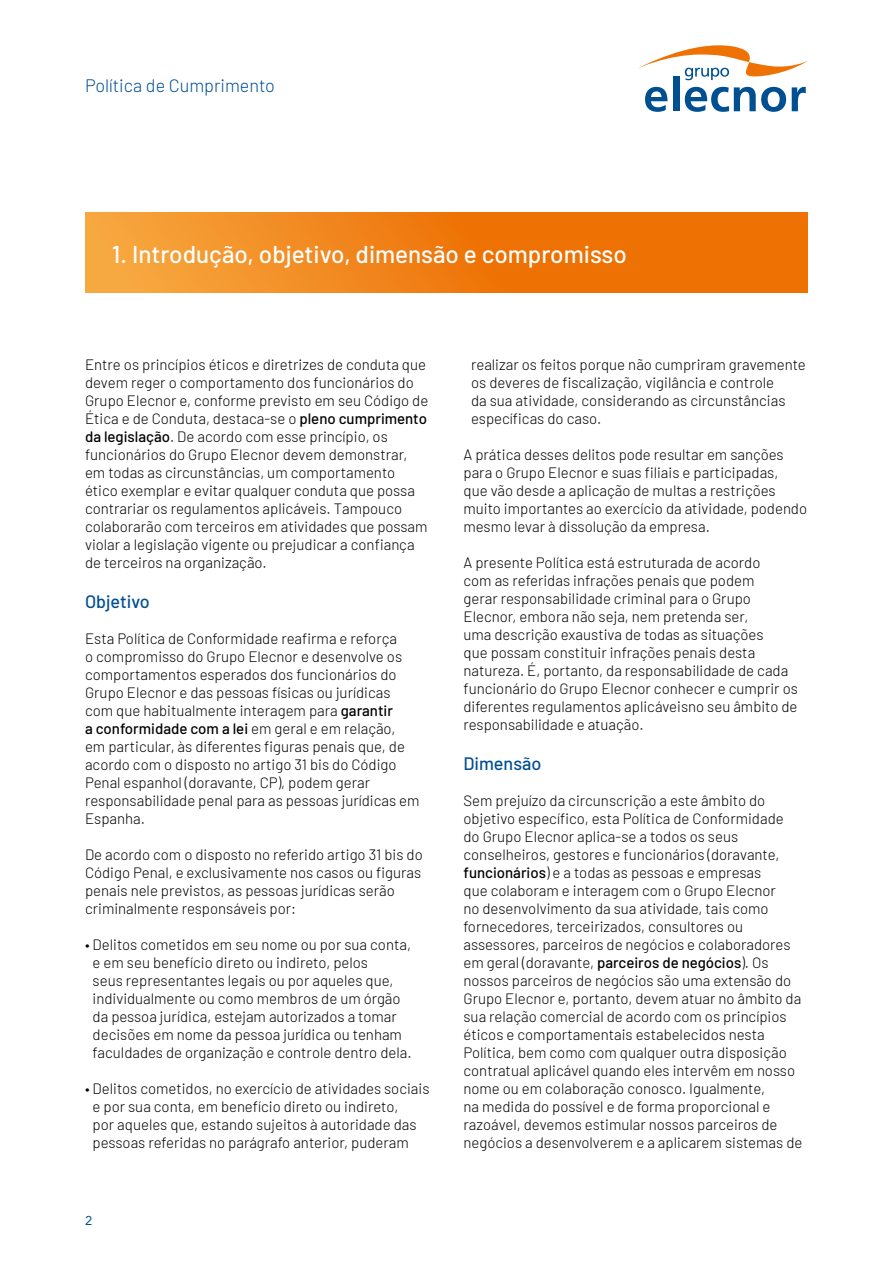
<style>
.page{position:relative;width:893px;height:1263px;background:#fff}
.page>*{position:absolute;margin:0;border:0;box-sizing:border-box;transform-origin:0 0}
.t1{font:500 24.3px "Barlow";color:#fff}
.t2{font:300 18px "Barlow";color:#004f91}
.t3{font:500 18px "Barlow";color:#004f91}
.t4{font:300 15px/18px "Barlow";color:#000}
.t5{font:12.75px "Avenir LT Std";color:#004f91}
.s1{font-weight:500}
</style>
<div class="page">
<svg style="left:645px;top:87px;width:22px;height:25px"></svg>
<div style="left:673px;top:77px;width:6px;height:34px;background:#004f91"></div>
<svg style="left:685px;top:87px;width:101px;height:25px"></svg>
<svg style="left:792px;top:87px;width:14px;height:24px"></svg>
<svg style="left:639px;top:45px;width:169px;height:36px"></svg>
<svg style="left:85px;top:213px;width:723px;height:79px;background:#f08116"></svg>
<p class="t2" style="left:85px;top:73px;width:191px">Política de Cumprimento</p>
<h1 class="t1" style="left:112px;top:237px;width:516px">1. Introdução, objetivo, dimensão e compromisso</h1>
<p class="t4" style="left:85px;top:355px;width:345px">Entre os princípios éticos e diretrizes de conduta que devem reger o comportamento dos funcionários do Grupo Elecnor e, conforme previsto em seu Código de Ética e de Conduta, destaca-se o <span class="s1">pleno cumprimento da legislação</span>. De acordo com esse princípio, os funcionários do Grupo Elecnor devem demonstrar, em todas as circunstâncias, um comportamento ético exemplar e evitar qualquer conduta que possa contrariar os regulamentos aplicáveis. Tampouco colaborarão com terceiros em atividades que possam violar a legislação vigente ou prejudicar a confiança de terceiros na organização.</p>
<p class="t3" style="left:85px;top:588px;width:66px">Objetivo</p>
<p class="t4" style="left:85px;top:628px;width:336px">Esta Política de Conformidade reafirma e reforça<br>o compromisso do Grupo Elecnor e desenvolve os comportamentos esperados dos funcionários do Grupo Elecnor e das pessoas físicas ou jurídicas com que habitualmente interagem para <span class="s1">garantir<br>a conformidade com a lei</span> em geral e em relação,<br>em particular, às diferentes figuras penais que, de acordo com o disposto no artigo 31 bis do Código Penal espanhol (doravante, CP), podem gerar responsabilidade penal para as pessoas jurídicas em Espanha.</p>
<p class="t4" style="left:85px;top:844px;width:339px">De acordo com o disposto no referido artigo 31 bis do Código Penal, e exclusivamente nos casos ou figuras penais nele previstos, as pessoas jurídicas serão criminalmente responsáveis por:</p>
<p class="t4" style="left:93px;top:934px;width:320px;text-indent:-8px">• Delitos cometidos em seu nome ou por sua conta, e em seu benefício direto ou indireto, pelos<br>seus representantes legais ou por aqueles que, individualmente ou como membros de um órgão da pessoa jurídica, estejam autorizados a tomar decisões em nome da pessoa jurídica ou tenham faculdades de organização e controle dentro dela.</p>
<p class="t4" style="left:93px;top:1078px;width:338px;text-indent:-8px">• Delitos cometidos, no exercício de atividades sociais e por sua conta, em benefício direto ou indireto,<br>por aqueles que, estando sujeitos à autoridade das pessoas referidas no parágrafo anterior, puderam</p>
<p class="t5" style="left:85px;top:1213px;width:9px">2</p>
<p class="t4" style="left:471px;top:355px;width:336px">realizar os feitos porque não cumpriram gravemente os deveres de fiscalização, vigilância e controle<br>da sua atividade, considerando as circunstâncias específicas do caso.</p>
<p class="t4" style="left:463px;top:445px;width:345px">A prática desses delitos pode resultar em sanções para o Grupo Elecnor e suas filiais e participadas,<br>que vão desde a aplicação de multas a restrições muito importantes ao exercício da atividade, podendo mesmo levar à dissolução da empresa.</p>
<p class="t4" style="left:463px;top:553px;width:336px">A presente Política está estruturada de acordo<br>com as referidas infrações penais que podem<br>gerar responsabilidade criminal para o Grupo Elecnor, embora não seja, nem pretenda ser,<br>uma descrição exaustiva de todas as situações<br>que possam constituir infrações penais desta natureza. É, portanto, da responsabilidade de cada funcionário do Grupo Elecnor conhecer e cumprir os diferentes regulamentos aplicáveisno seu âmbito de responsabilidade e atuação.</p>
<p class="t3" style="left:463px;top:750px;width:79px">Dimensão</p>
<p class="t4" style="left:463px;top:790px;width:340px">Sem prejuízo da circunscrição a este âmbito do objetivo específico, esta Política de Conformidade do Grupo Elecnor aplica-se a todos os seus conselheiros, gestores e funcionários (doravante, <span class="s1">funcionários</span>) e a todas as pessoas e empresas<br>que colaboram e interagem com o Grupo Elecnor<br>no desenvolvimento da sua atividade, tais como fornecedores, terceirizados, consultores ou assessores, parceiros de negócios e colaboradores em geral (doravante, <span class="s1">parceiros de negócios</span>). Os nossos parceiros de negócios são uma extensão do Grupo Elecnor e, portanto, devem atuar no âmbito da sua relação comercial de acordo com os princípios éticos e comportamentais estabelecidos nesta Política, bem como com qualquer outra disposição contratual aplicável quando eles intervêm em nosso nome ou em colaboração conosco. Igualmente,<br>na medida do possível e de forma proporcional e razoável, devemos estimular nossos parceiros de negócios a desenvolverem e a aplicarem sistemas de</p>
</div>
